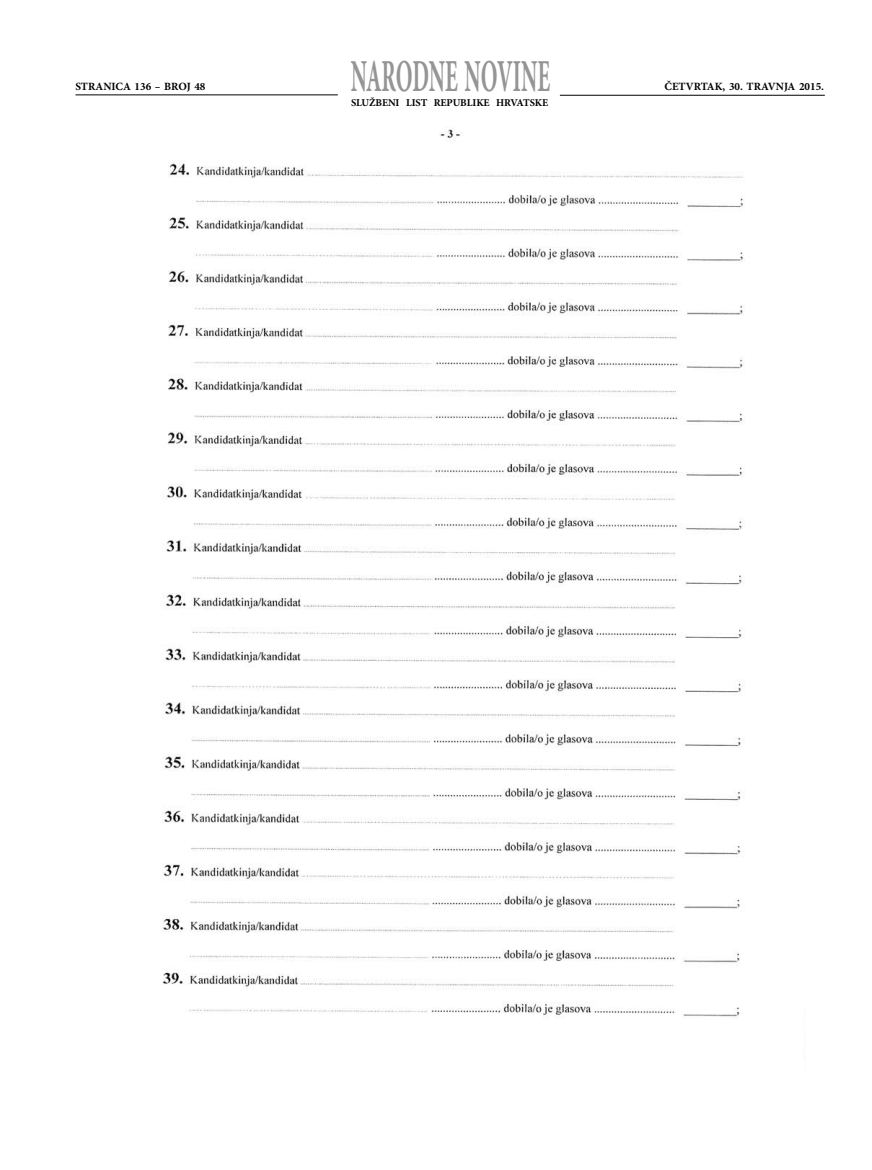
<style>
.page{position:relative;width:872px;height:1170px;background:#fff}
.page>*{position:absolute;margin:0;border:0;box-sizing:border-box;transform-origin:0 0}
.t1{font:700 45.9px "Minion Pro";letter-spacing:-.01em;color:#959595;scale:.48 1}
.t2{font:700 11.1px "Minion Pro";color:#000}
.t3{font:700 10.5px "Minion Pro";letter-spacing:-.01em;color:#000}
</style>
<div class="page">
<hr style="left:560px;top:95px;width:264px;height:1px;background:#000">
<hr style="left:75px;top:95px;width:263px;height:1px;background:#000">
<img style="left:162px;top:128px;width:583px;height:890px">
<p class="t2" style="left:75px;top:82px;width:131px">STRANICA 136 – BROJ 48</p>
<h1 class="t1" style="left:351px;top:58px;width:417px">NARODNE NOVINE</h1>
<p class="t3" style="left:351px;top:98px;width:198px">SLUŽBENI LIST REPUBLIKE HR VA TSKE</p>
<p class="t2" style="left:664px;top:82px;width:161px">ČETVRTAK, 30. TRAVNJA 2015.</p>
</div>
